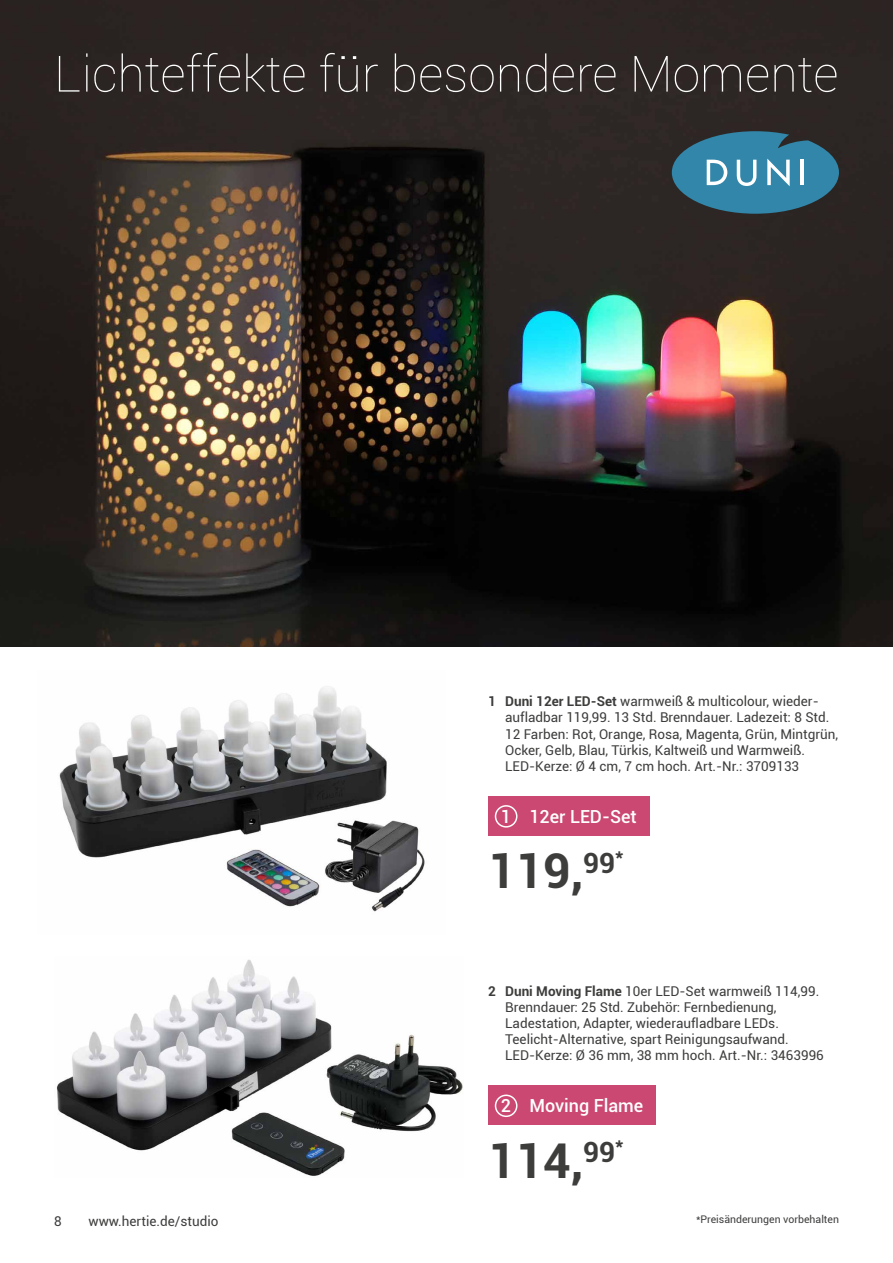
<style>
.page{position:relative;width:893px;height:1263px;background:#fff}
.page>*{position:absolute;margin:0;border:0;box-sizing:border-box;transform-origin:0 0}
.t1{font:100 50.1px "Roboto";color:#fff}
.t2{font:700 48px "Roboto";color:#3d3d3c}
.t3{font:500 18px "Roboto";color:#fff}
.t4{font:13.5px/16.2px "Roboto";color:#3d3d3c}
.t5{font:10.5px "Roboto";color:#3d3d3c}
.s1{font-weight:700}
</style>
<div class="page">
<img style="left:0;top:0;width:893px;height:647px">
<img style="left:59px;top:686px;width:366px;height:226px">
<img style="left:56px;top:959px;width:407px;height:217px">
<svg style="left:672px;top:131px;width:167px;height:83px;background:#3a768f"></svg>
<hr style="left:801px;top:160px;width:3px;height:25px;background:#fff">
<div style="left:488px;top:796px;width:161px;height:39px;background:#cb4872"></div>
<div style="left:495px;top:805px;width:22px;height:22px;border:2px solid #fff;border-radius:50%"></div>
<div style="left:488px;top:1086px;width:168px;height:39px;background:#cb4872"></div>
<div style="left:495px;top:1094px;width:22px;height:23px;border:2px solid #fff;border-radius:50%"></div>
<h1 class="t1" style="left:54px;top:39px;width:786px">Lichteffekte für besondere Momente</h1>
<p class="t4" style="left:505px;top:693px;width:335px;text-indent:-17px"><span class="s1">1 Duni 12er LED-Set</span> warmweiß &amp; multicolour, wieder&shy;aufladbar 119,99. 13 Std. Brenndauer. Ladezeit: 8 Std.<br>12 Farben: Rot, Orange, Rosa, Magenta, Grün, Mintgrün, Ocker, Gelb, Blau, Türkis, Kaltweiß und Warmweiß.<br>LED-Kerze: Ø 4 cm, 7 cm hoch. Art.-Nr.: 3709133</p>
<h3 class="t3" style="left:501px;top:804px;width:137px">1 12er LED-Set</h3>
<h2 class="t2" style="left:488px;top:837px;width:137px">119,<sup>99</sup><sup>*</sup></h2>
<p class="t4" style="left:505px;top:982px;width:320px;text-indent:-17px"><span class="s1">2 Duni Moving Flame</span> 10er LED-Set warmweiß 114,99.<br>Brenndauer: 25 Std. Zubehör: Fernbedienung, Ladestation, Adapter, wiederaufladbare LEDs.<br>Teelicht-Alternative, spart Reinigungsaufwand.<br>LED-Kerze: Ø 36 mm, 38 mm hoch. Art.-Nr.: 3463996</p>
<h3 class="t3" style="left:501px;top:1093px;width:144px">2 Moving Flame</h3>
<p class="t4" style="left:54px;top:1212px;width:9px">8</p>
<p class="t4" style="left:88px;top:1212px;width:131px">www.hertie.de/studio</p>
<h2 class="t2" style="left:488px;top:1127px;width:137px">114,<sup>99</sup><sup>*</sup></h2>
<p class="t5" style="left:696px;top:1212px;width:144px">*Preisänderungen vorbehalten</p>
</div>
